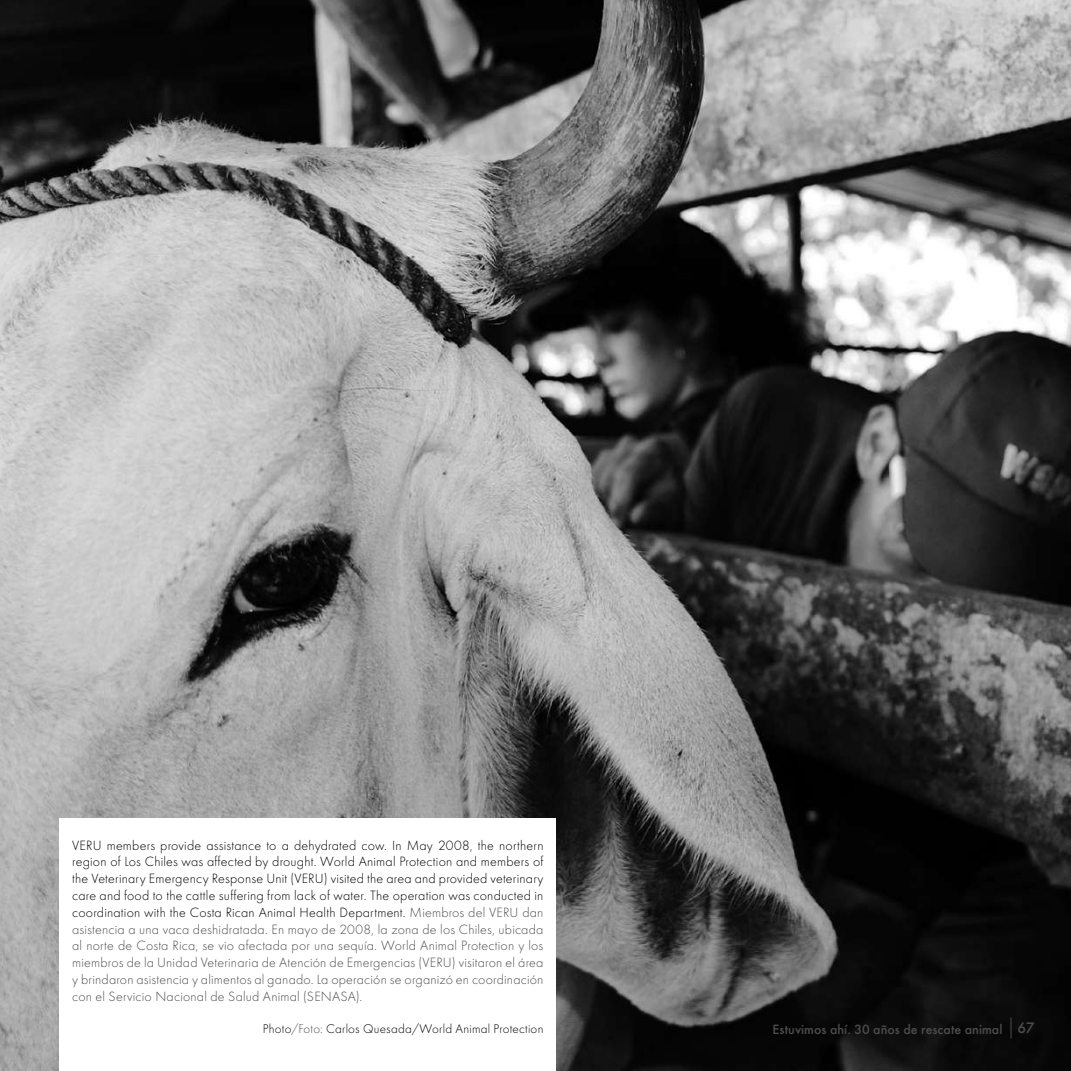
<style>
.page{position:relative;width:1071px;height:1071px;background:#fff}
.page>*{position:absolute;margin:0;border:0;box-sizing:border-box;transform-origin:0 0}
.t1{font:300 14px/16.8px "Futura Round";letter-spacing:.015em;color:#4d4d4f;text-align:justify}
.t2{font:500 14px "Futura Round";color:#4d4d4f}
.t3{font:300 13.12px "Futura Round";letter-spacing:.015em;color:#000}
.s1{color:#000}
.s2{color:#4d4d4f}
.s3{font-size:15.75px}
</style>
<div class="page">
<img style="left:0;top:0;width:1071px;height:1071px">
<svg style="left:1011px;top:1018px;width:1px;height:21px"></svg>
<div style="left:60px;top:819px;width:496px;height:252px;background:#fff"></div>
<p class="t1" style="left:72px;top:836px;width:473px"><span class="s1">VERU members provide assistance to a dehydrated cow. In May 2008, the northern region of Los Chiles was affected by drought. World Animal Protection and members of the Veterinary Emergency Response Unit (VERU) visited the area and provided veterinary care and food to the cattle suffering from lack of water. The operation was conducted in coordination with the Costa Rican Animal Health Department.</span> Miembros del VERU dan asistencia a una vaca deshidratada. En mayo de 2008, la zona de los Chiles, ubicada al norte de Costa Rica, se vio afectada por una sequía. World Animal Protection y los miembros de la Unidad Veterinaria de Atención de Emergencias (VERU) visitaron el área y brindaron asistencia y alimentos al ganado. La operación se organizó en coordinación con el Servicio Nacional de Salud Animal (SENASA).</p>
<p class="t3" style="left:263px;top:1020px;width:282px">Photo<span class="s2">/Foto:</span> Carlos Quesada/World Animal Protection</p>
<p class="t2" style="left:773px;top:1019px;width:263px">Estuvimos ahí. 30 años de rescate animal <span class="s3">67</span></p>
</div>
